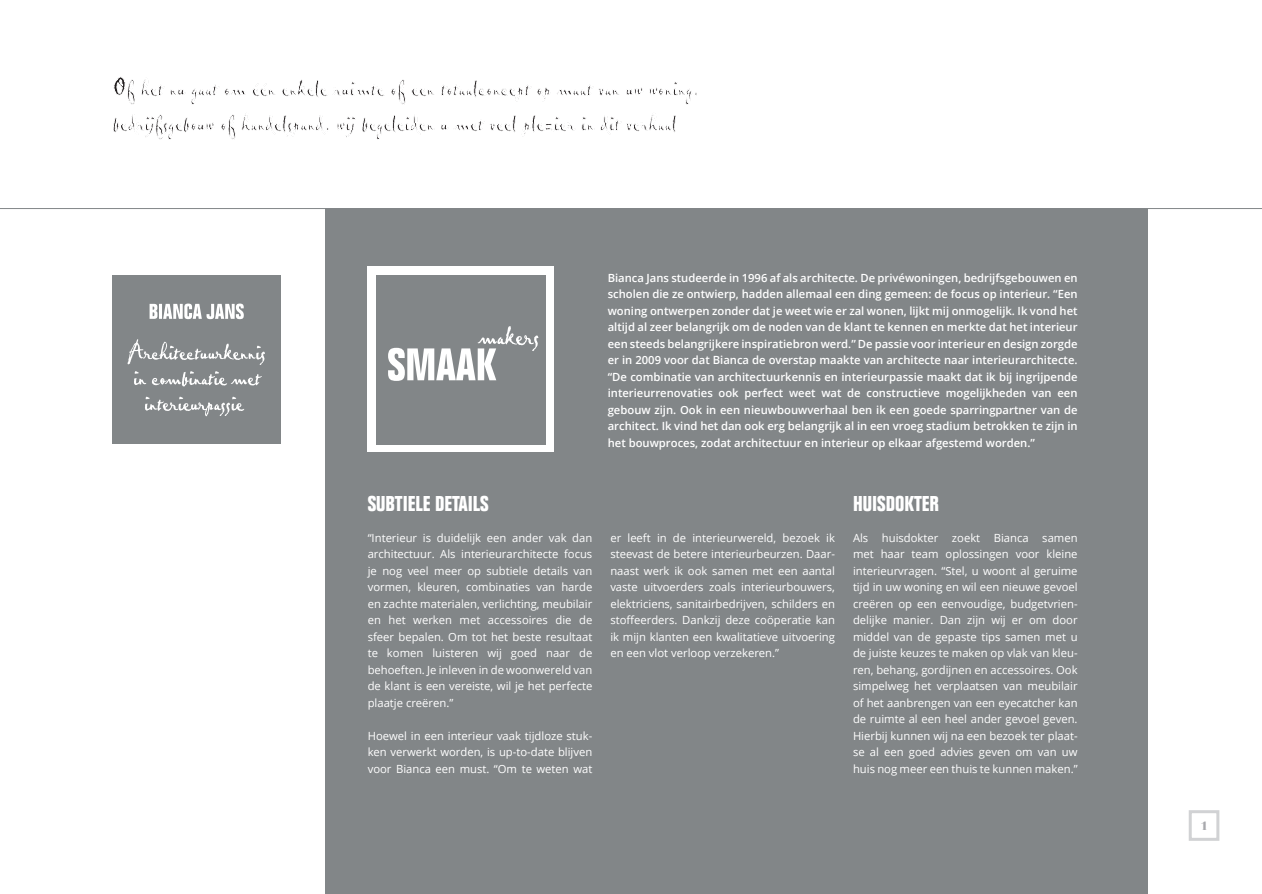
<style>
.page{position:relative;width:1262px;height:894px;background:#fff}
.page>*{position:absolute;margin:0;border:0;box-sizing:border-box;transform-origin:0 0}
.t1{font:700 condensed 21px "Folio";color:#fff}
.t2{font:900 12px "Bauer Bodoni Std";color:#a8a9ad}
.t3{font:11.25px/16.5px "Open Sans";color:#fff;text-align:justify}
.t4{font:600 11.25px/16.5px "Open Sans";color:#fff;text-align:justify}
</style>
<div class="page">
<div style="left:1188px;top:810px;width:31px;height:31px;border:3px solid #d1d2d4"></div>
<hr style="left:0;top:208px;width:1261px;height:1px;background:#828688">
<div style="left:112px;top:276px;width:168px;height:168px;background:#828688"></div>
<div style="left:326px;top:208px;width:821px;height:686px;background:#828688"></div>
<div style="left:367px;top:266px;width:186px;height:186px;background:#fff"></div>
<div style="left:376px;top:275px;width:169px;height:169px;background:#828688"></div>
<svg style="left:388px;top:326px;width:150px;height:55px"></svg>
<svg style="left:145px;top:397px;width:99px;height:19px"></svg>
<svg style="left:134px;top:371px;width:128px;height:15px"></svg>
<svg style="left:127px;top:339px;width:138px;height:26px"></svg>
<svg style="left:149px;top:304px;width:95px;height:15px"></svg>
<svg style="left:113px;top:113px;width:563px;height:27px"></svg>
<svg style="left:114px;top:77px;width:583px;height:28px"></svg>
<p class="t4" style="left:607px;top:269px;width:471px">Bianca Jans studeerde in 1996 af als architecte. De privéwoningen, bedrijfsgebouwen en scholen die ze ontwierp, hadden allemaal een ding gemeen: de focus op interieur. “Een woning ontwerpen zonder dat je weet wie er zal wonen, lijkt mij onmogelijk. Ik vond het altijd al zeer belangrijk om de noden van de klant te kennen en merkte dat het interieur een steeds belangrijkere inspiratiebron werd.” De passie voor interieur en design zorgde er in 2009 voor dat Bianca de overstap maakte van architecte naar interieurarchitecte. “De combinatie van architectuurkennis en interieurpassie maakt dat ik bij ingrijpende interieurrenovaties ook perfect weet wat de constructieve mogelijkheden van een gebouw zijn. Ook in een nieuwbouwverhaal ben ik een goede sparringpartner van de architect. Ik vind het dan ook erg belangrijk al in een vroeg stadium betrokken te zijn in het bouwproces, zodat architectuur en interieur op elkaar afgestemd worden.”</p>
<h1 class="t1" style="left:367px;top:492px;width:123px">SUBTIELE DETAILS</h1>
<p class="t3" style="left:367px;top:529px;width:226px">“Interieur is duidelijk een ander vak dan architectuur. Als interieurarchitecte focus je nog veel meer op subtiele details van vormen, kleuren, combinaties van harde en zachte materialen, verlichting, meubilair en het werken met accessoires die de sfeer bepalen. Om tot het beste resultaat te komen luisteren wij goed naar de behoeften. Je inleven in de woonwereld van de klant is een vereiste, wil je het perfecte plaatje creëren.”</p>
<p class="t3" style="left:367px;top:727px;width:226px">Hoewel in een interieur vaak tijdloze stuk&shy;ken verwerkt worden, is up-to-date blijven voor Bianca een must. “Om te weten wat</p>
<p class="t3" style="left:610px;top:529px;width:226px">er leeft in de interieurwereld, bezoek ik steevast de betere interieurbeurzen. Daar&shy;naast werk ik ook samen met een aantal vaste uitvoerders zoals interieurbouwers, elektriciens, sanitairbedrijven, schilders en stoffeerders. Dankzij deze coöperatie kan ik mijn klanten een kwalitatieve uitvoering en een vlot verloop verzekeren.”</p>
<h1 class="t1" style="left:852px;top:492px;width:87px">HUISDOKTER</h1>
<p class="t3" style="left:852px;top:529px;width:226px">Als huisdokter zoekt Bianca samen met haar team oplossingen voor kleine interieurvragen. “Stel, u woont al geruime tijd in uw woning en wil een nieuwe gevoel creëren op een eenvoudige, budgetvrien&shy;delijke manier. Dan zijn wij er om door middel van de gepaste tips samen met u de juiste keuzes te maken op vlak van kleu&shy;ren, behang, gordijnen en accessoires. Ook simpelweg het verplaatsen van meubilair of het aanbrengen van een eyecatcher kan de ruimte al een heel ander gevoel geven.<br>Hierbij kunnen wij na een bezoek ter plaat&shy;se al een goed advies geven om van uw huis nog meer een thuis te kunnen maken.”</p>
<p class="t2" style="left:1200px;top:818px;width:9px">1</p>
</div>
